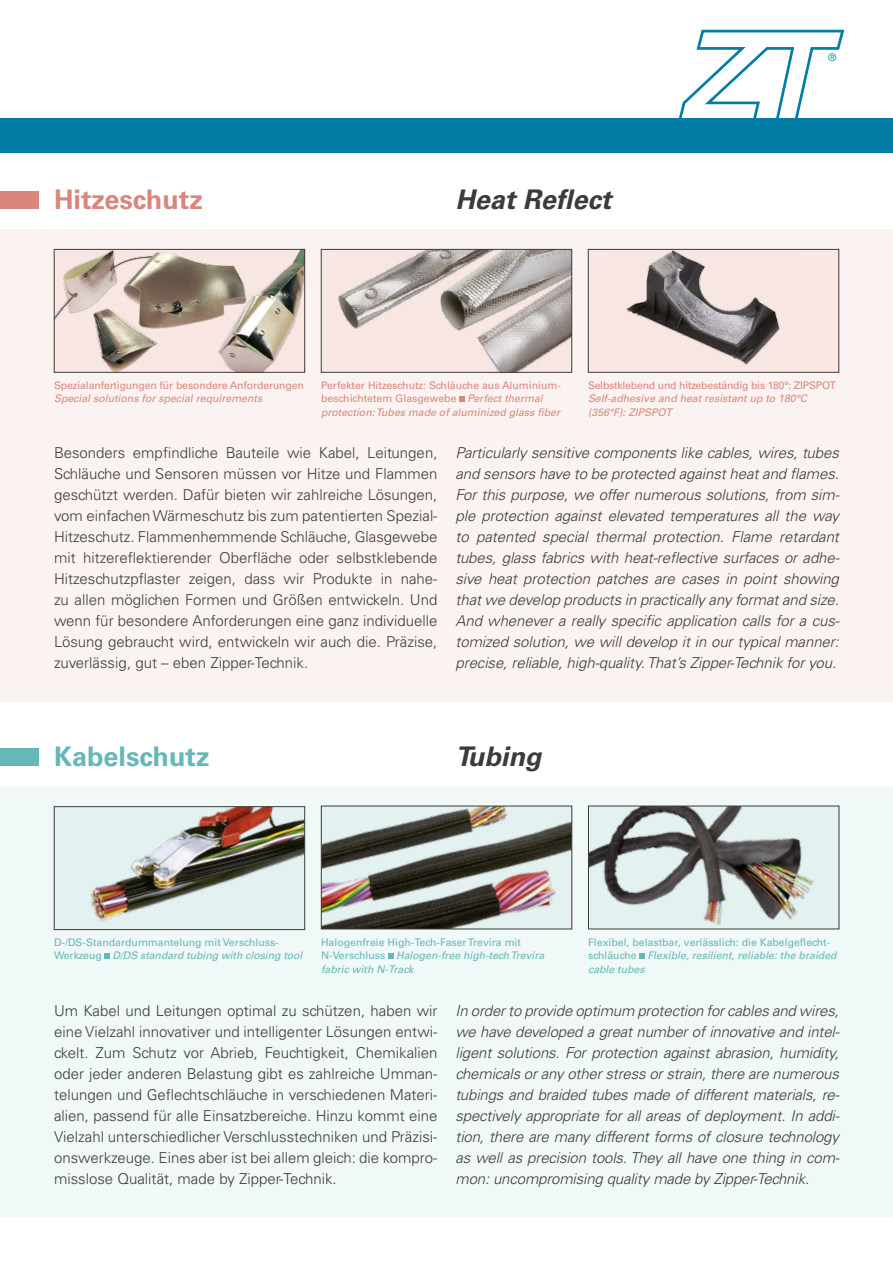
<style>
.page{position:relative;width:893px;height:1263px;background:#fff}
.page>*{position:absolute;margin:0;border:0;box-sizing:border-box;transform-origin:0 0}
.t1{font:italic 700 27px "Univers LT Std";color:#3b3b3a}
.t2{font:700 27px "Univers LT Std";color:#d9877d}
.t3{font:700 27px "Univers LT Std";color:#65b7b8}
.t4{font:italic 300 15px/21px "Univers LT Std";letter-spacing:-.01em;color:#3b3b3a;text-align:justify}
.t5{font:300 15px/21px "Univers LT Std";color:#3b3b3a;text-align:justify}
.t6{font:10.5px/13.5px "Univers LT Std";color:#65b7b8}
.t7{font:10.5px/13.5px "Univers LT Std";letter-spacing:-.01em;color:#d9877d}
.t8{font:italic 10.5px/13.5px "Univers LT Std";color:#d9877d}
.t9{font:300 10.5px "Univers LT Std";color:#007ca5}
.s1{font-style:italic}
</style>
<div class="page">
<div style="left:0;top:118px;width:893px;height:34px;background:#007ca5"></div>
<svg style="left:679px;top:29px;width:166px;height:89px"></svg>
<div style="left:0;top:229px;width:893px;height:473px;background:#fbf3f1"></div>
<svg style="left:459px;top:396px;width:5px;height:5px"></svg>
<div style="left:0;top:191px;width:38px;height:17px;background:#d9877d"></div>
<img style="left:56px;top:251px;width:247px;height:119px">
<div style="left:54px;top:249px;width:251px;height:123px;border:1px solid #3b3b3a"></div>
<div style="left:321px;top:249px;width:251px;height:123px;background:#f8e7e3"></div>
<img style="left:338px;top:251px;width:232px;height:119px">
<div style="left:321px;top:249px;width:251px;height:123px;border:1px solid #3b3b3a"></div>
<div style="left:588px;top:249px;width:251px;height:123px;background:#f8e7e3"></div>
<img style="left:626px;top:251px;width:154px;height:116px">
<div style="left:588px;top:249px;width:251px;height:123px;border:1px solid #3b3b3a"></div>
<div style="left:0;top:787px;width:893px;height:430px;background:#f1f8f8"></div>
<div style="left:54px;top:807px;width:251px;height:122px;background:#e4f1f1"></div>
<img style="left:91px;top:808px;width:212px;height:114px">
<div style="left:54px;top:806px;width:251px;height:124px;border:1px solid #3b3b3a"></div>
<svg style="left:105px;top:953px;width:5px;height:5px"></svg>
<svg style="left:388px;top:953px;width:5px;height:5px"></svg>
<svg style="left:640px;top:953px;width:5px;height:5px"></svg>
<div style="left:0;top:748px;width:38px;height:17px;background:#65b7b8"></div>
<img style="left:323px;top:808px;width:247px;height:119px">
<div style="left:321px;top:806px;width:251px;height:123px;border:1px solid #3b3b3a"></div>
<img style="left:590px;top:808px;width:247px;height:119px">
<div style="left:588px;top:806px;width:251px;height:123px;border:1px solid #3b3b3a"></div>
<h1 class="t2" style="left:54px;top:183px;width:150px">Hitzeschutz</h1>
<h1 class="t1" style="left:455px;top:183px;width:158px">Heat Reflect</h1>
<p class="t9" style="left:828px;top:51px;width:10px">®</p>
<p class="t7" style="left:54px;top:378px;width:251px">Spezialanfertigungen für besondere Anforderungen</p>
<p class="t8" style="left:54px;top:392px;width:210px">Special solutions for special requirements</p>
<p class="t7" style="left:321px;top:378px;width:241px">Perfekter Hitzeschutz: Schläuche aus Aluminium&shy;beschichtetem Glasgewebe <span class="s1">Perfect thermal protection: Tubes made of aluminized glass fiber</span></p>
<p class="t7" style="left:588px;top:378px;width:249px">Selbstklebend und hitzebeständig bis 180°: ZIPSPOT</p>
<p class="t8" style="left:588px;top:392px;width:220px">Self-adhesive and heat resistant up to 180°C (356°F): ZIPSPOT</p>
<p class="t5" style="left:54px;top:442px;width:385px">Besonders empfindliche Bauteile wie Kabel, Leitungen, Schläuche und Sensoren müssen vor Hitze und Flammen geschützt werden. Dafür bieten wir zahlreiche Lösungen, vom einfachen Wärmeschutz bis zum patentierten Spezial-Hitzeschutz. Flammenhemmende Schläuche, Glasgewebe mit hitzereflektierender Oberfläche oder selbstklebende Hitzeschutzpflaster zeigen, dass wir Produkte in nahe&shy;zu allen möglichen Formen und Größen entwickeln. Und wenn für besondere Anforderungen eine ganz individuelle Lösung gebraucht wird, entwickeln wir auch die. Präzise, zuverlässig, gut – eben Zipper-Technik.</p>
<p class="t4" style="left:455px;top:442px;width:386px">Particularly sensitive components like cables, wires, tubes and sensors have to be protected against heat and flames.<br>For this purpose, we offer numerous solutions, from sim&shy;ple protection against elevated temperatures all the way to patented special thermal protection. Flame retardant tubes, glass fabrics with heat-reflective surfaces or adhe&shy;sive heat protection patches are cases in point showing that we develop products in practically any format and size.<br>And whenever a really specific application calls for a cus&shy;tomized solution, we will develop it in our typical manner: precise, reliable, high-quality. That’s Zipper-Technik for you.</p>
<h1 class="t3" style="left:54px;top:740px;width:157px">Kabelschutz</h1>
<h1 class="t1" style="left:455px;top:740px;width:87px">Tubing</h1>
<p class="t6" style="left:54px;top:935px;width:250px">D-/DS-Standardummantelung mit Verschluss-<br>Werkzeug <span class="s1">D/DS standard tubing with closing tool</span></p>
<p class="t6" style="left:321px;top:935px;width:225px">Halogenfreie High-Tech-Faser Trevira mit<br>N-Verschluss <span class="s1">Halogen-free high-tech Trevira fabric with N-Track</span></p>
<p class="t6" style="left:588px;top:935px;width:250px">Flexibel, belastbar, verlässlich: die Kabelgeflecht&shy;schläuche <span class="s1">Flexible, resilient, reliable: the braided cable tubes</span></p>
<p class="t5" style="left:54px;top:1000px;width:385px">Um Kabel und Leitungen optimal zu schützen, haben wir eine Vielzahl innovativer und intelligenter Lösungen entwi&shy;ckelt. Zum Schutz vor Abrieb, Feuchtigkeit, Chemikalien oder jeder anderen Belastung gibt es zahlreiche Umman&shy;telungen und Geflechtschläuche in verschiedenen Materi&shy;alien, passend für alle Einsatzbereiche. Hinzu kommt eine Vielzahl unterschiedlicher Verschlusstechniken und Präzisi&shy;onswerkzeuge. Eines aber ist bei allem gleich: die kompro&shy;misslose Qualität, made by Zipper-Technik.</p>
<p class="t4" style="left:455px;top:1000px;width:386px">In order to provide optimum protection for cables and wires, we have developed a great number of innovative and intel&shy;ligent solutions. For protection against abrasion, humidity, chemicals or any other stress or strain, there are numerous tubings and braided tubes made of different materials, re&shy;spectively appropriate for all areas of deployment. In addi&shy;tion, there are many different forms of closure technology as well as precision tools. They all have one thing in com&shy;mon: uncompromising quality made by Zipper-Technik.</p>
</div>
